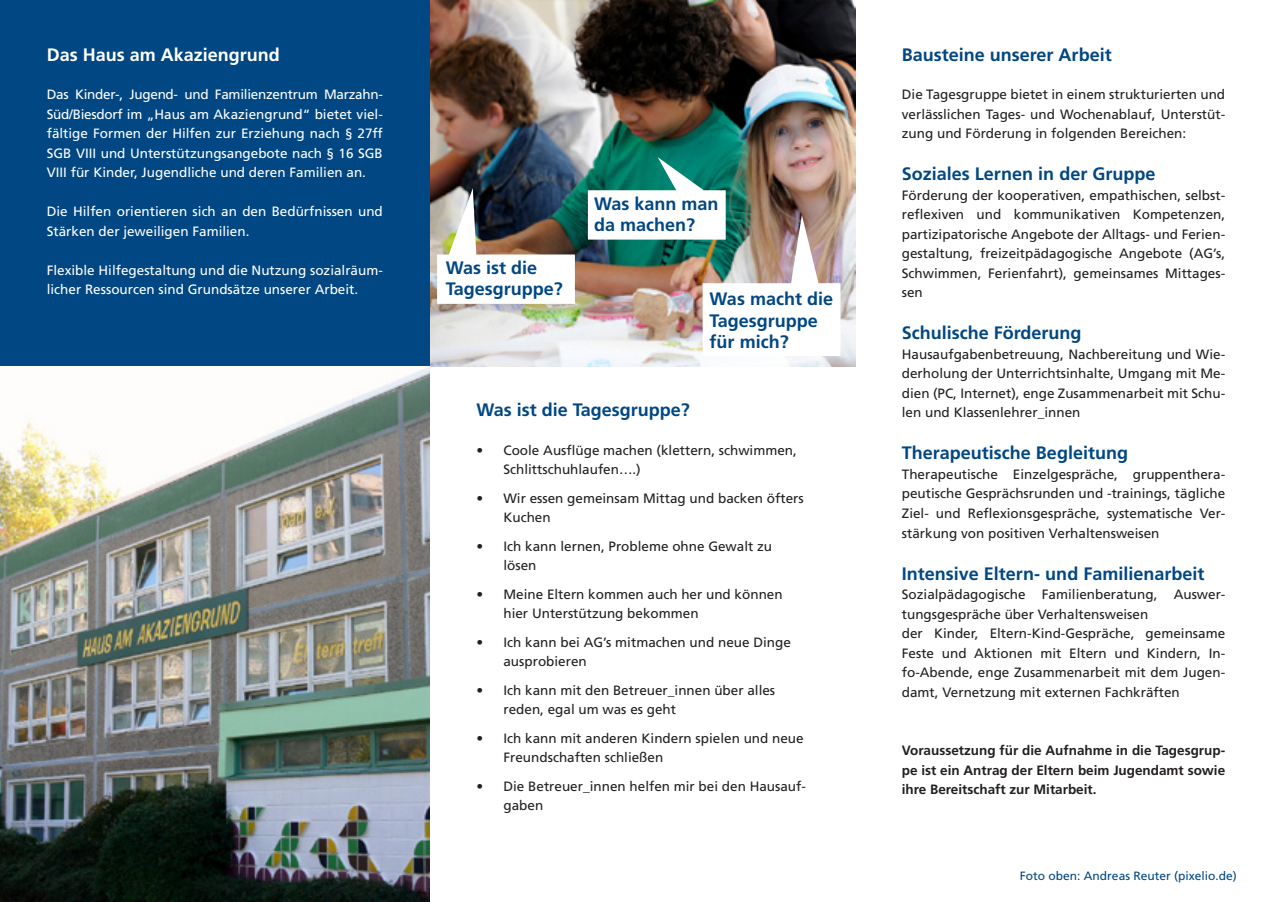
<style>
.page{position:relative;width:1272px;height:902px;background:#fff}
.page>*{position:absolute;margin:0;border:0;box-sizing:border-box;transform-origin:0 0}
.t1{font:700 18px/21px "Frutiger";color:#014783}
.t2{font:700 18px "Frutiger";color:#fff}
.t3{font:13.5px/19.5px "Frutiger";color:#231f20}
.t4{font:13.5px/19.5px "Frutiger";color:#fff}
.t5{font:700 13.5px/19.5px "Frutiger";color:#231f20;text-align:justify}
.t6{font:12px "Frutiger";color:#014783}
</style>
<div class="page">
<img style="left:429px;top:0;width:426px;height:367px">
<svg style="left:437px;top:188px;width:138px;height:116px"></svg>
<img style="left:588px;top:157px;width:252px;height:199px">
<div style="left:0;top:0;width:429px;height:589px;background:#014783"></div>
<img style="left:0;top:366px;width:429px;height:535px">
<h1 class="t2" style="left:47px;top:44px;width:235px">Das Haus am Akaziengrund</h1>
<p class="t4" style="left:47px;top:85px;width:337px;text-align:justify">Das Kinder-, Jugend- und Familienzentrum Marzahn-Süd/Biesdorf im „Haus am Akaziengrund“ bietet viel&shy;fältige Formen der Hilfen zur Erziehung nach § 27ff SGB VIII und Unterstützungsangebote nach § 16 SGB VIII für Kinder, Jugendliche und deren Familien an.</p>
<p class="t4" style="left:47px;top:202px;width:337px">Die Hilfen orientieren sich an den Bedürfnissen und<br>Stärken der jeweiligen Familien.</p>
<p class="t4" style="left:47px;top:260px;width:337px">Flexible Hilfegestaltung und die Nutzung sozialräum&shy;licher Ressourcen sind Grundsätze unserer Arbeit.</p>
<h1 class="t1" style="left:446px;top:257px;width:119px">Was ist die<br>Tagesgruppe?</h1>
<h1 class="t1" style="left:594px;top:193px;width:126px">Was kann man da machen?</h1>
<h1 class="t1" style="left:709px;top:287px;width:125px;line-height:21.6px">Was macht die<br>Tagesgruppe für mich?</h1>
<h1 class="t1" style="left:476px;top:399px;width:215px">Was ist die Tagesgruppe?</h1>
<p class="t3" style="left:503px;top:440px;width:295px;text-indent:-27px">• Coole Ausflüge machen (klettern, schwimmen,<br>Schlittschuhlaufen….)</p>
<p class="t3" style="left:503px;top:488px;width:302px;text-indent:-27px">• Wir essen gemeinsam Mittag und backen öfters<br>Kuchen</p>
<p class="t3" style="left:503px;top:536px;width:270px;text-indent:-27px">• Ich kann lernen, Probleme ohne Gewalt zu lösen</p>
<p class="t3" style="left:503px;top:584px;width:281px;text-indent:-27px">• Meine Eltern kommen auch her und können hier Unterstützung bekommen</p>
<p class="t3" style="left:503px;top:632px;width:289px;text-indent:-27px">• Ich kann bei AG’s mitmachen und neue Dinge ausprobieren</p>
<p class="t3" style="left:503px;top:680px;width:273px;text-indent:-27px">• Ich kann mit den Betreuer_innen über alles reden, egal um was es geht</p>
<p class="t3" style="left:503px;top:728px;width:302px;text-indent:-27px">• Ich kann mit anderen Kindern spielen und neue<br>Freundschaften schließen</p>
<p class="t3" style="left:503px;top:776px;width:304px;text-indent:-27px">• Die Betreuer_innen helfen mir bei den Hausauf&shy;gaben</p>
<h1 class="t1" style="left:901px;top:44px;width:211px">Bausteine unserer Arbeit</h1>
<p class="t3" style="left:901px;top:85px;width:325px;text-align:justify">Die Tagesgruppe bietet in einem strukturierten und verlässlichen Tages- und Wochenablauf, Unterstüt&shy;zung und Förderung in folgenden Bereichen:</p>
<h1 class="t1" style="left:901px;top:163px;width:255px">Soziales Lernen in der Gruppe</h1>
<p class="t3" style="left:901px;top:185px;width:325px;text-align:justify">Förderung der kooperativen, empathischen, selbst&shy;reflexiven und kommunikativen Kompetenzen, partizipatorische Angebote der Alltags- und Ferien&shy;gestaltung, freizeitpädagogische Angebote (AG’s, Schwimmen, Ferienfahrt), gemeinsames Mittages&shy;sen</p>
<h1 class="t1" style="left:901px;top:322px;width:181px">Schulische Förderung</h1>
<p class="t3" style="left:901px;top:344px;width:325px;text-align:justify">Hausaufgabenbetreuung, Nachbereitung und Wie&shy;derholung der Unterrichtsinhalte, Umgang mit Me&shy;dien (PC, Internet), enge Zusammenarbeit mit Schu&shy;len und Klassenlehrer_innen</p>
<h1 class="t1" style="left:901px;top:442px;width:228px">Therapeutische Begleitung</h1>
<p class="t3" style="left:901px;top:464px;width:325px;text-align:justify">Therapeutische Einzelgespräche, gruppenthera&shy;peutische Gesprächsrunden und -trainings, tägliche Ziel- und Reflexionsgespräche, systematische Ver&shy;stärkung von positiven Verhaltensweisen</p>
<h1 class="t1" style="left:901px;top:562px;width:304px">Intensive Eltern- und Familienarbeit</h1>
<p class="t3" style="left:901px;top:584px;width:325px">Sozialpädagogische Familienberatung, Auswer&shy;tungsgespräche über Verhaltensweisen<br>der Kinder, Eltern-Kind-Gespräche, gemeinsame Feste und Aktionen mit Eltern und Kindern, In&shy;fo-Abende, enge Zusammenarbeit mit dem Jugen&shy;damt, Vernetzung mit externen Fachkräften</p>
<p class="t5" style="left:901px;top:740px;width:325px">Voraussetzung für die Aufnahme in die Tagesgrup&shy;pe ist ein Antrag der Eltern beim Jugendamt sowie ihre Bereitschaft zur Mitarbeit.</p>
<p class="t6" style="left:1019px;top:869px;width:218px">Foto oben: Andreas Reuter (pixelio.de)</p>
</div>
